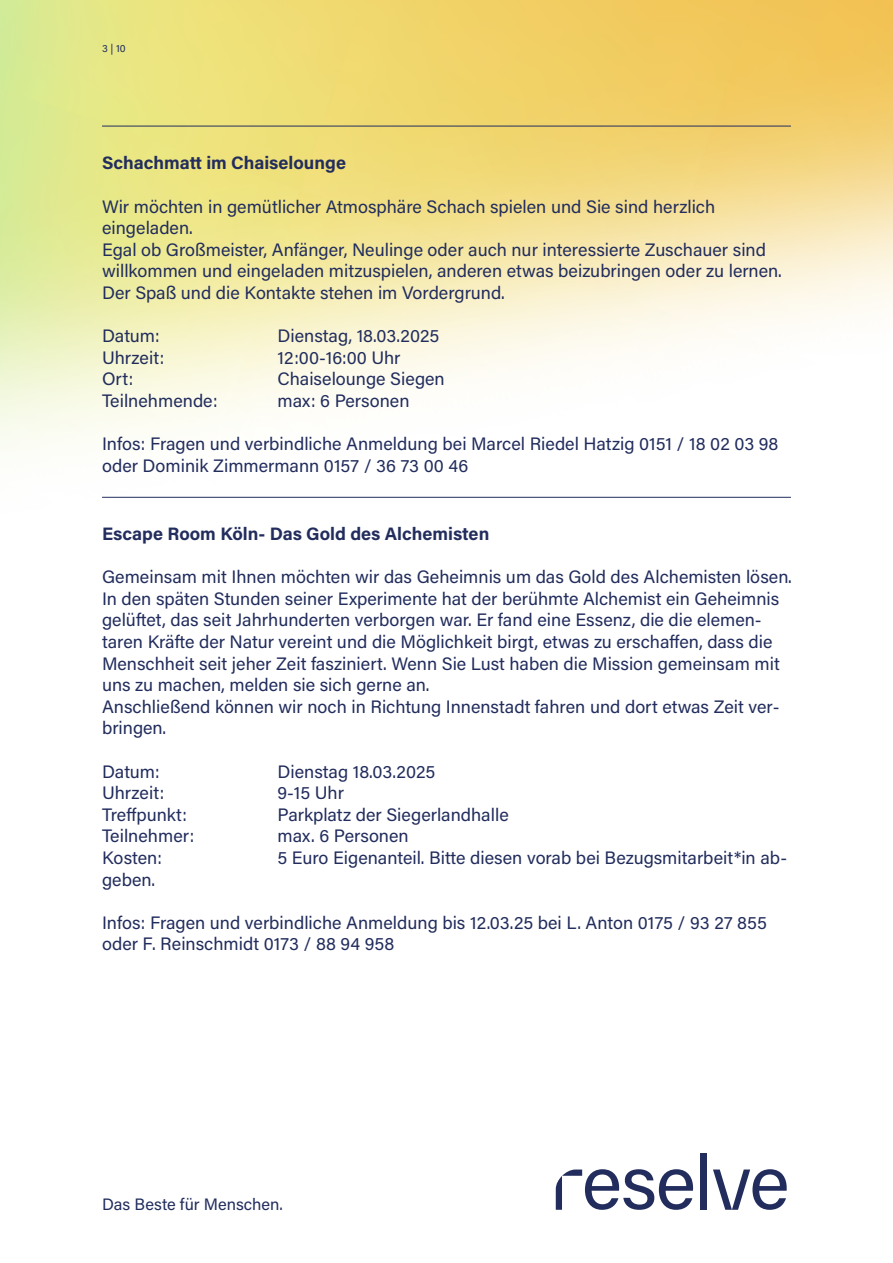
<style>
.page{position:relative;width:893px;height:1263px;background:#fff}
.page>*{position:absolute;margin:0;border:0;box-sizing:border-box;transform-origin:0 0}
.t1{font:18px/21.6px "Acumin Pro";color:#222d5d}
.t2{font:700 18px "Acumin Pro";color:#222d5d}
.t3{font:16.5px "Acumin Pro";color:#222d5d}
.t4{font:10.5px "Acumin Pro";color:#222d5d}
</style>
<div class="page">
<img style="left:0;top:0;width:893px;height:497px">
<div style="left:700px;top:1153px;width:7px;height:57px;background:#222d5d"></div>
<svg style="left:713px;top:1169px;width:74px;height:41px"></svg>
<svg style="left:556px;top:1169px;width:137px;height:41px"></svg>
<hr style="left:102px;top:126px;width:689px;height:1px;background:#222d5d">
<hr style="left:102px;top:497px;width:689px;height:1px;background:#222d5d">
<p class="t4" style="left:102px;top:41px;width:25px">3 | 10</p>
<p class="t2" style="left:102px;top:150px;width:245px">Schachmatt im Chaiselounge</p>
<p class="t1" style="left:102px;top:195px;width:681px">Wir möchten in gemütlicher Atmosphäre Schach spielen und Sie sind herzlich eingeladen.<br>Egal ob Großmeister, Anfänger, Neulinge oder auch nur interessierte Zuschauer sind willkommen und eingeladen mitzuspielen, anderen etwas beizubringen oder zu lernen.<br>Der Spaß und die Kontakte stehen im Vordergrund.</p>
<p class="t1" style="left:102px;top:324px;width:59px">Datum:</p>
<p class="t1" style="left:278px;top:324px;width:163px">Dienstag, 18.03.2025</p>
<p class="t1" style="left:102px;top:346px;width:64px">Uhrzeit:</p>
<p class="t1" style="left:278px;top:346px;width:125px">12:00-16:00 Uhr</p>
<p class="t1" style="left:102px;top:368px;width:33px">Ort:</p>
<p class="t1" style="left:278px;top:368px;width:169px">Chaiselounge Siegen</p>
<p class="t1" style="left:102px;top:389px;width:117px">Teilnehmende:</p>
<p class="t1" style="left:278px;top:389px;width:133px">max: 6 Personen</p>
<p class="t1" style="left:102px;top:432px;width:678px">Infos: Fragen und verbindliche Anmeldung bei Marcel Riedel Hatzig 0151 / 18 02 03 98 oder Dominik Zimmermann 0157 / 36 73 00 46</p>
<p class="t2" style="left:102px;top:521px;width:389px">Escape Room Köln- Das Gold des Alchemisten</p>
<p class="t1" style="left:102px;top:565px;width:691px">Gemeinsam mit Ihnen möchten wir das Geheimnis um das Gold des Alchemisten lösen.<br>In den späten Stunden seiner Experimente hat der berühmte Alchemist ein Geheimnis gelüftet, das seit Jahrhunderten verborgen war. Er fand eine Essenz, die die elemen&shy;taren Kräfte der Natur vereint und die Möglichkeit birgt, etwas zu erschaffen, dass die Menschheit seit jeher Zeit fasziniert. Wenn Sie Lust haben die Mission gemeinsam mit uns zu machen, melden sie sich gerne an.<br>Anschließend können wir noch in Richtung Innenstadt fahren und dort etwas Zeit ver&shy;bringen.</p>
<p class="t1" style="left:102px;top:760px;width:59px">Datum:</p>
<p class="t1" style="left:278px;top:760px;width:159px">Dienstag 18.03.2025</p>
<p class="t1" style="left:102px;top:781px;width:64px">Uhrzeit:</p>
<p class="t1" style="left:278px;top:781px;width:68px">9-15 Uhr</p>
<p class="t1" style="left:102px;top:803px;width:87px">Treffpunkt:</p>
<p class="t1" style="left:278px;top:803px;width:233px">Parkplatz der Siegerlandhalle</p>
<p class="t1" style="left:102px;top:825px;width:94px">Teilnehmer:</p>
<p class="t1" style="left:278px;top:825px;width:133px">max. 6 Personen</p>
<p class="t1" style="left:102px;top:846px;width:61px">Kosten:</p>
<p class="t1" style="left:278px;top:846px;width:511px">5 Euro Eigenanteil. Bitte diesen vorab bei Bezugsmitarbeit*in ab-</p>
<p class="t1" style="left:102px;top:868px;width:55px">geben.</p>
<p class="t1" style="left:102px;top:911px;width:666px">Infos: Fragen und verbindliche Anmeldung bis 12.03.25 bei L. Anton 0175 / 93 27 855 oder F. Reinschmidt 0173 / 88 94 958</p>
<p class="t3" style="left:102px;top:1192px;width:182px">Das Beste für Menschen.</p>
</div>
